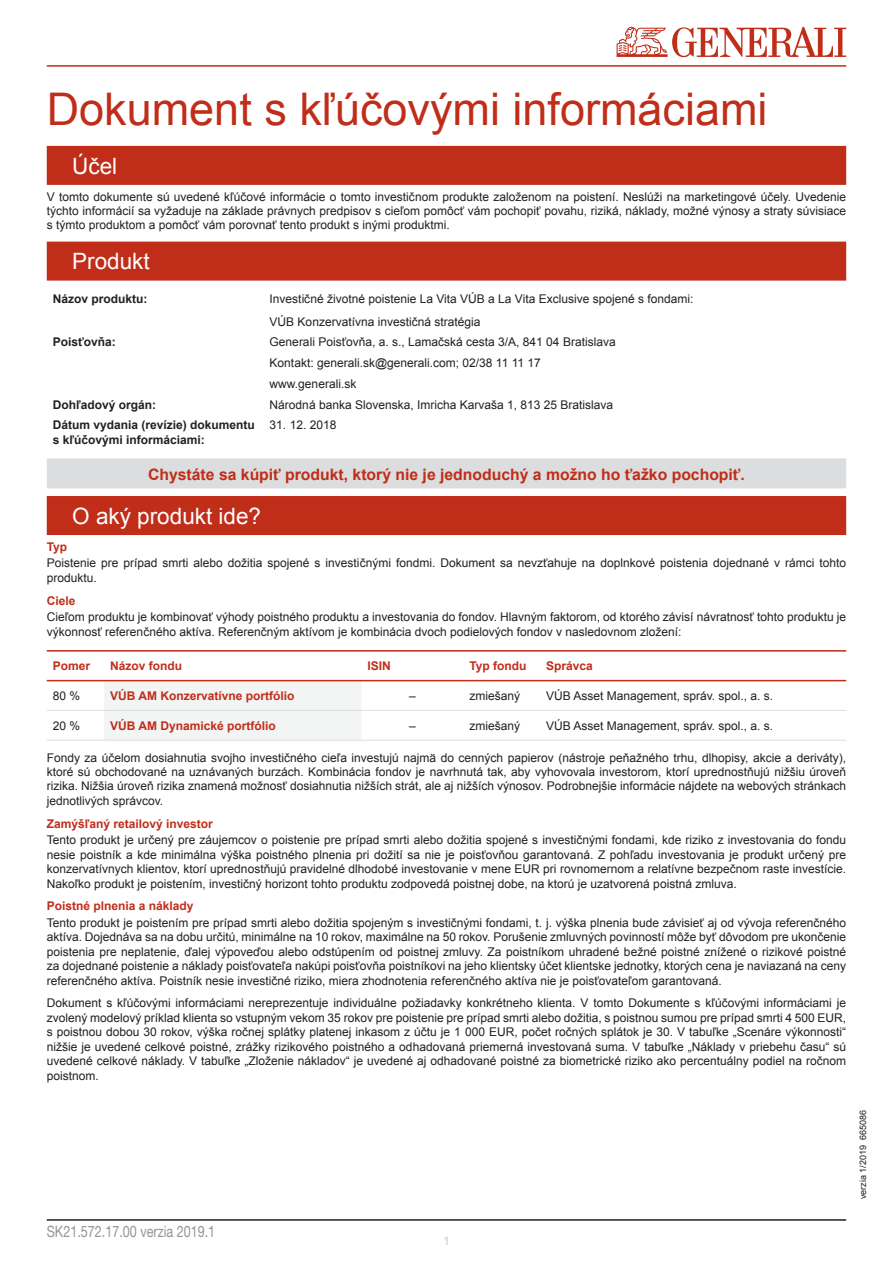
<style>
.page{position:relative;width:893px;height:1263px;background:#fff}
.page>*{position:absolute;margin:0;border:0;box-sizing:border-box;transform-origin:0 0}
.t1{font:45px "Arial";color:#c02d19}
.t2{font:22.5px "Arial";color:#fff}
.t3{font:700 15.75px "Arial";color:#c02d19}
.t4{font:15.75px "Helvetica Neue CE";color:#939598;scale:.8 1}
.t5{font:12px/14.4px "Arial";color:#231f20;text-align:justify}
.t6{font:700 12px "Arial";color:#c02d19}
.t7{font:700 12px/14.4px "Arial";color:#231f20}
.t8{font:12px "Arial";color:#c7c8ca}
.t9{font:9px "Arial";color:#231f20}
</style>
<div class="page">
<hr style="left:47px;top:1219px;width:799px;height:2px;background:#231f20">
<div style="left:47px;top:146px;width:799px;height:39px;background:#c02d19"></div>
<div style="left:47px;top:242px;width:799px;height:39px;background:#c02d19"></div>
<div style="left:47px;top:458px;width:799px;height:30px;background:#dcdddf"></div>
<div style="left:47px;top:496px;width:799px;height:39px;background:#c02d19"></div>
<div style="left:104px;top:681px;width:257px;height:59px;background:#f3f4f4"></div>
<hr style="left:47px;top:650px;width:799px;height:2px;background:#c02d19">
<hr style="left:47px;top:680px;width:799px;height:1px;background:#c02d19">
<hr style="left:47px;top:710px;width:799px;height:1px;background:#dcdddf">
<hr style="left:47px;top:740px;width:799px;height:1px;background:#dcdddf">
<hr style="left:47px;top:65px;width:799px;height:2px;background:#c02d19">
<svg style="left:617px;top:27px;width:229px;height:30px"></svg>
<h1 class="t1" style="left:47px;top:85px;width:722px">Dokument s kľúčovými informáciami</h1>
<h2 class="t2" style="left:72px;top:153px;width:47px">Účel</h2>
<p class="t5" style="left:47px;top:189px;width:801px">V tomto dokumente sú uvedené kľúčové informácie o tomto investičnom produkte založenom na poistení. Neslúži na marketingové účely. Uvedenie týchto informácií sa vyžaduje na základe právnych predpisov s cieľom pomôcť vám pochopiť povahu, riziká, náklady, možné výnosy a straty súvisiace s týmto produktom a pomôcť vám porovnať tento produkt s inými produktmi.</p>
<h2 class="t2" style="left:72px;top:249px;width:79px">Produkt</h2>
<p class="t7" style="left:53px;top:291px;width:96px">Názov produktu:</p>
<p class="t5" style="left:270px;top:287px;width:425px;line-height:23px">Investičné životné poistenie La Vita VÚB a La Vita Exclusive spojené s fondami:<br>VÚB Konzervatívna investičná stratégia</p>
<p class="t7" style="left:53px;top:335px;width:65px">Poisťovňa:</p>
<p class="t5" style="left:270px;top:332px;width:348px;line-height:20.7px;text-align:left">Generali Poisťovňa, a. s., Lamačská cesta 3/A, 841 04 Bratislava<br>Kontakt: generali.sk@generali.com; 02/38 11 11 17 www.generali.sk</p>
<p class="t7" style="left:53px;top:397px;width:105px">Dohľadový orgán:</p>
<p class="t5" style="left:270px;top:397px;width:345px">Národná banka Slovenska, Imricha Karvaša 1, 813 25 Bratislava</p>
<p class="t7" style="left:53px;top:418px;width:204px">Dátum vydania (revízie) dokumentu s kľúčovými informáciami:</p>
<p class="t5" style="left:270px;top:418px;width:68px">31. 12. 2018</p>
<h3 class="t3" style="left:148px;top:465px;width:598px">Chystáte sa kúpiť produkt, ktorý nie je jednoduchý a možno ho ťažko pochopiť.</h3>
<h2 class="t2" style="left:72px;top:503px;width:190px">O aký produkt ide?</h2>
<p class="t6" style="left:47px;top:540px;width:22px">Typ</p>
<p class="t5" style="left:47px;top:556px;width:801px">Poistenie pre prípad smrti alebo dožitia spojené s investičnými fondmi. Dokument sa nevzťahuje na doplnkové poistenia dojednané v rámci tohto produktu.</p>
<p class="t6" style="left:47px;top:594px;width:30px">Ciele</p>
<p class="t5" style="left:47px;top:610px;width:801px">Cieľom produktu je kombinovať výhody poistného produktu a investovania do fondov. Hlavným faktorom, od ktorého závisí návratnosť tohto produktu je výkonnosť referenčného aktíva. Referenčným aktívom je kombinácia dvoch podielových fondov v nasledovnom zložení:</p>
<p class="t6" style="left:53px;top:659px;width:39px">Pomer</p>
<p class="t6" style="left:110px;top:659px;width:73px">Názov fondu</p>
<p class="t6" style="left:367px;top:659px;width:25px">ISIN</p>
<p class="t6" style="left:469px;top:659px;width:59px">Typ fondu</p>
<p class="t6" style="left:546px;top:659px;width:48px">Správca</p>
<p class="t5" style="left:53px;top:688px;width:29px">80 %</p>
<p class="t6" style="left:110px;top:689px;width:186px">VÚB AM Konzervatívne portfólio</p>
<p class="t5" style="left:409px;top:688px;width:8px">–</p>
<p class="t5" style="left:469px;top:688px;width:52px">zmiešaný</p>
<p class="t5" style="left:546px;top:688px;width:229px">VÚB Asset Management, správ. spol., a. s.</p>
<p class="t5" style="left:53px;top:718px;width:29px">20 %</p>
<p class="t6" style="left:110px;top:719px;width:167px">VÚB AM Dynamické portfólio</p>
<p class="t5" style="left:409px;top:718px;width:8px">–</p>
<p class="t5" style="left:469px;top:718px;width:52px">zmiešaný</p>
<p class="t5" style="left:546px;top:718px;width:229px">VÚB Asset Management, správ. spol., a. s.</p>
<p class="t5" style="left:47px;top:750px;width:801px">Fondy za účelom dosiahnutia svojho investičného cieľa investujú najmä do cenných papierov (nástroje peňažného trhu, dlhopisy, akcie a deriváty), ktoré sú obchodované na uznávaných burzách. Kombinácia fondov je navrhnutá tak, aby vyhovovala investorom, ktorí uprednostňujú nižšiu úroveň rizika. Nižšia úroveň rizika znamená možnosť dosiahnutia nižších strát, ale aj nižších výnosov. Podrobnejšie informácie nájdete na webových stránkach jednotlivých správcov.</p>
<p class="t6" style="left:47px;top:817px;width:168px">Zamýšľaný retailový investor</p>
<p class="t5" style="left:47px;top:833px;width:801px">Tento produkt je určený pre záujemcov o poistenie pre prípad smrti alebo dožitia spojené s investičnými fondami, kde riziko z investovania do fondu nesie poistník a kde minimálna výška poistného plnenia pri dožití sa nie je poisťovňou garantovaná. Z pohľadu investovania je produkt určený pre konzervatívnych klientov, ktorí uprednostňujú pravidelné dlhodobé investovanie v mene EUR pri rovnomernom a relatívne bezpečnom raste investície.<br>Nakoľko produkt je poistením, investičný horizont tohto produktu zodpovedá poistnej dobe, na ktorú je uzatvorená poistná zmluva.</p>
<p class="t6" style="left:47px;top:899px;width:148px">Poistné plnenia a náklady</p>
<p class="t5" style="left:47px;top:915px;width:801px">Tento produkt je poistením pre prípad smrti alebo dožitia spojeným s investičnými fondami, t. j. výška plnenia bude závisieť aj od vývoja referenčného aktíva. Dojednáva sa na dobu určitú, minimálne na 10 rokov, maximálne na 50 rokov. Porušenie zmluvných povinností môže byť dôvodom pre ukončenie poistenia pre neplatenie, ďalej výpoveďou alebo odstúpením od poistnej zmluvy. Za poistníkom uhradené bežné poistné znížené o rizikové poistné za dojednané poistenie a náklady poisťovateľa nakúpi poisťovňa poistníkovi na jeho klientsky účet klientske jednotky, ktorých cena je naviazaná na ceny referenčného aktíva. Poistník nesie investičné riziko, miera zhodnotenia referenčného aktíva nie je poisťovateľom garantovaná.</p>
<p class="t5" style="left:47px;top:996px;width:801px">Dokument s kľúčovými informáciami nereprezentuje individuálne požiadavky konkrétneho klienta. V tomto Dokumente s kľúčovými informáciami je zvolený modelový príklad klienta so vstupným vekom 35 rokov pre poistenie pre prípad smrti alebo dožitia, s poistnou sumou pre prípad smrti 4 500 EUR, s poistnou dobou 30 rokov, výška ročnej splátky platenej inkasom z účtu je 1 000 EUR, počet ročných splátok je 30. V tabuľke „Scenáre výkonnosti“ nižšie je uvedené celkové poistné, zrážky rizikového poistného a odhadovaná priemerná investovaná suma. V tabuľke „Náklady v priebehu času“ sú uvedené celkové náklady. V tabuľke „Zloženie nákladov“ je uvedené aj odhadované poistné za biometrické riziko ako percentuálny podiel na ročnom poistnom.</p>
<h3 class="t4" style="left:47px;top:1226px;width:212px">SK21.572.17.00 verzia 2019.1</h3>
<p class="t8" style="left:443px;top:1234px;width:8px">1</p>
<p class="t9" style="left:858px;top:1199px;width:91px;rotate:-90deg">verzia 1/2019 665086</p>
</div>
